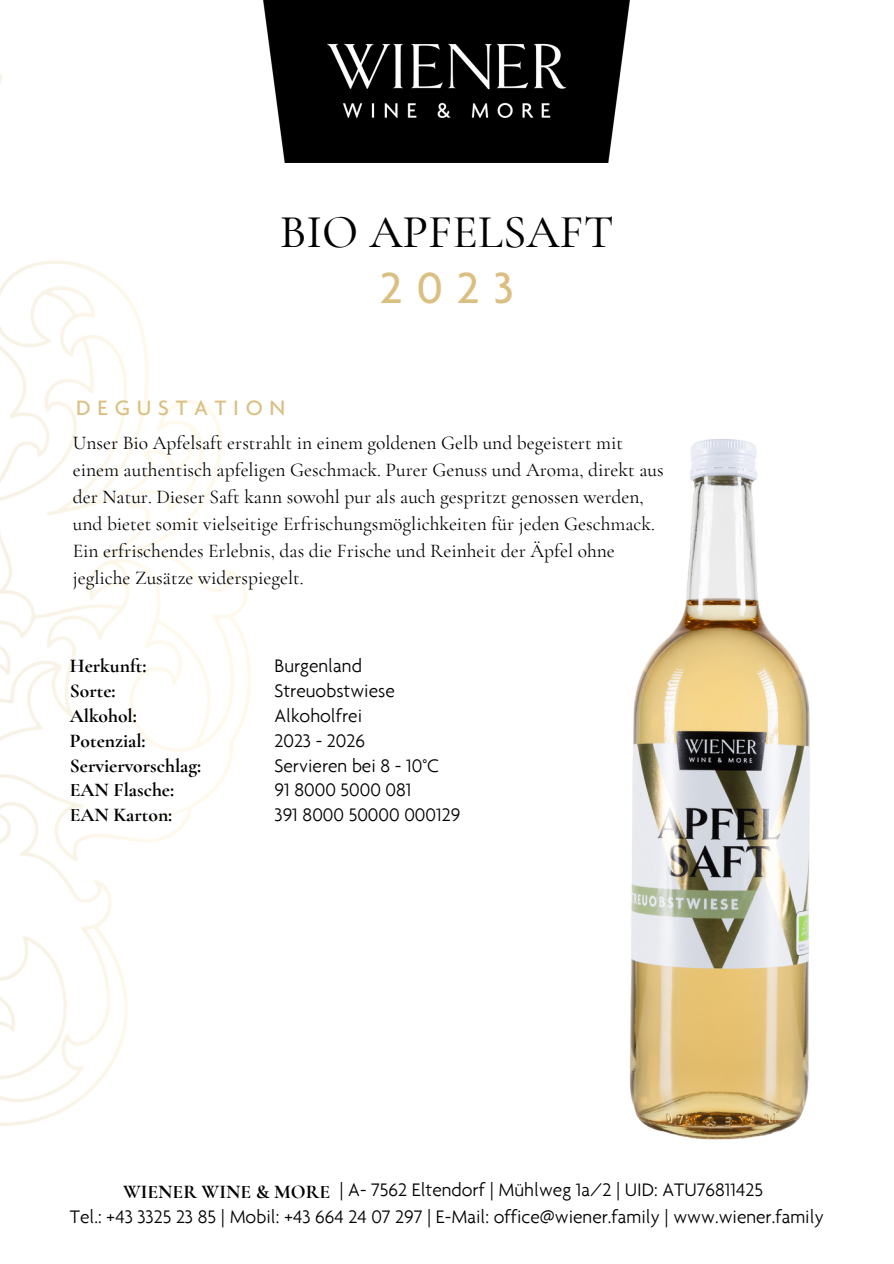
<style>
.page{position:relative;width:894px;height:1264px;background:#fff}
.page>*{position:absolute;margin:0;border:0;box-sizing:border-box;transform-origin:0 0}
.t1{font:500 47.1px "Cormorant Garamond";color:#000}
.t2{font:500 47.1px "Agenda";color:#dbbf82}
.t3{font:500 22.5px "Agenda";letter-spacing:.3em;color:#dbbf82}
.t4{font:19.5px/27px "Cormorant Garamond";color:#000}
.t5{font:300 19.5px "Agenda";color:#000}
.t6{font:700 19.5px/24.8px "Cormorant Garamond";color:#000}
</style>
<div class="page">
<img style="left:0;top:0;width:564px;height:1126px">
<img style="left:264px;top:0;width:365px;height:162px">
<img style="left:404px;top:260px;width:406px;height:880px">
<h3 class="t1" style="left:280px;top:203px;width:335px">BIO APFELSAFT</h3>
<h5 class="t2" style="left:380px;top:269px;width:135px">2023</h5>
<p class="t3" style="left:76px;top:398px;width:210px">DEGUSTATION</p>
<p class="t4" style="left:73px;top:429px;width:592px">Unser Bio Apfelsaft erstrahlt in einem goldenen Gelb und begeistert mit einem authentisch apfeligen Geschmack. Purer Genuss und Aroma, direkt aus der Natur. Dieser Saft kann sowohl pur als auch gespritzt genossen werden, und bietet somit vielseitige Erfrischungsmöglichkeiten für jeden Geschmack.<br>Ein erfrischendes Erlebnis, das die Frische und Reinheit der Äpfel ohne jegliche Zusätze widerspiegelt.</p>
<h2 class="t6" style="left:70px;top:654px;width:133px">Herkunft:<br>Sorte:<br>Alkohol:<br>Potenzial:<br>Serviervorschlag:<br>EAN Flasche:<br>EAN Karton:</h2>
<p class="t5" style="left:274px;top:654px;width:89px">Burgenland</p>
<p class="t5" style="left:274px;top:679px;width:122px">Streuobstwiese</p>
<p class="t5" style="left:274px;top:704px;width:89px">Alkoholfrei</p>
<p class="t5" style="left:274px;top:729px;width:92px">2023 - 2026</p>
<p class="t5" style="left:274px;top:753px;width:166px">Servieren bei 8 - 10°C</p>
<p class="t5" style="left:274px;top:778px;width:138px">91 8000 5000 081</p>
<h1 class="t5" style="left:274px;top:803px;width:187px">391 8000 50000 000129</h1>
<p class="t5" style="left:339px;top:1178px;width:425px">| A- 7562 Eltendorf | Mühlweg 1a/2 | UID: ATU76811425</p>
<p class="t5" style="left:70px;top:1205px;width:755px">Tel.: +43 3325 23 85 | Mobil: +43 664 24 07 297 | E-Mail: office@wiener.family | www.wiener.family</p>
<p class="t6" style="left:123px;top:1179px;width:209px">WIENER WINE &amp; MORE</p>
</div>
